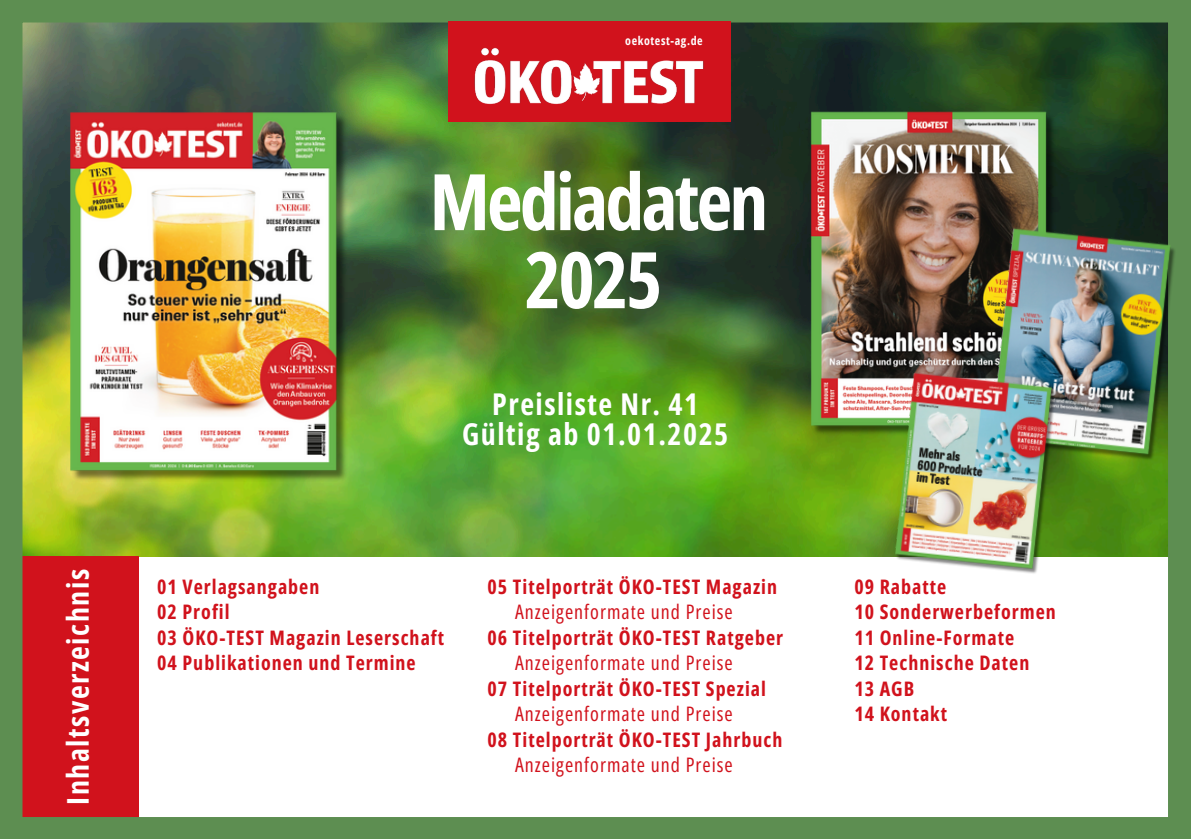
<style>
.page{position:relative;width:1191px;height:839px;background:#fff}
.page>*{position:absolute;margin:0;border:0;box-sizing:border-box;transform-origin:0 0}
.t1{font:700 78px/78px "Open Sans Condensed";letter-spacing:-.035em;color:#fff;text-align:center}
.t2{font:700 30px/30px "Open Sans Condensed";letter-spacing:.05em;color:#fff;text-align:center}
.t3{font:700 20px/25.6px "Open Sans Condensed";letter-spacing:.05em;color:#d1121c}
.t4{font:20px "Open Sans Condensed";letter-spacing:.05em;color:#d1121c}
.t5{font:20px "Liberation Serif";color:#000}
.t6{font:700 12px "Open Sans Condensed";letter-spacing:.05em;color:#fff}
</style>
<div class="page">
<img style="left:0;top:0;width:1191px;height:838px">
<img style="left:810px;top:110px;width:248px;height:330px">
<img style="left:990px;top:227px;width:189px;height:238px">
<img style="left:69px;top:110px;width:281px;height:376px">
<img style="left:894px;top:372px;width:165px;height:206px">
<div style="left:566px;top:676px;width:66px;height:48px;background:#fff"></div>
<div style="left:448px;top:21px;width:283px;height:101px;background:#d1121c"></div>
<img style="left:474px;top:47px;width:230px;height:58px">
<p class="t6" style="left:625px;top:32px;width:79px">oekotest-ag.de</p>
<p class="t1" style="left:430px;top:161px;width:340px">Mediadaten<br>2025</p>
<p class="t2" style="left:462px;top:388px;width:268px">Preisliste Nr. 41<br>Gültig ab 01.01.2025</p>
<h1 class="t2" style="left:62px;top:804px;width:237px;rotate:-90deg">Inhaltsverzeichnis</h1>
<h2 class="t3" style="left:157px;top:573px;width:289px">01 Verlagsangaben<br>02 Profil<br>03 ÖKO-TEST Magazin Leserschaft<br>04 Publikationen und Termine</h2>
<p class="t3" style="left:488px;top:573px;width:291px">05 Titelporträt ÖKO-TEST Magazin</p>
<p class="t4" style="left:515px;top:597px;width:219px">Anzeigenformate und Preise</p>
<p class="t3" style="left:488px;top:624px;width:297px">06 Titelporträt ÖKO-TEST Ratgeber</p>
<p class="t4" style="left:515px;top:648px;width:219px">Anzeigenformate und Preise</p>
<p class="t3" style="left:488px;top:675px;width:280px">07 Titelporträt ÖKO-TEST Spezial</p>
<p class="t4" style="left:515px;top:699px;width:219px">Anzeigenformate und Preise</p>
<p class="t3" style="left:488px;top:726px;width:296px">08 Titelporträt ÖKO-TEST Jahrbuch</p>
<p class="t4" style="left:515px;top:750px;width:219px">Anzeigenformate und Preise</p>
<p class="t5" style="left:585px;top:687px;width:22px">☺</p>
<p class="t3" style="left:854px;top:573px;width:203px">09 Rabatte<br>10 Sonderwerbeformen<br>11 Online-Formate<br>12 Technische Daten<br>13 AGB<br>14 Kontakt</p>
</div>
